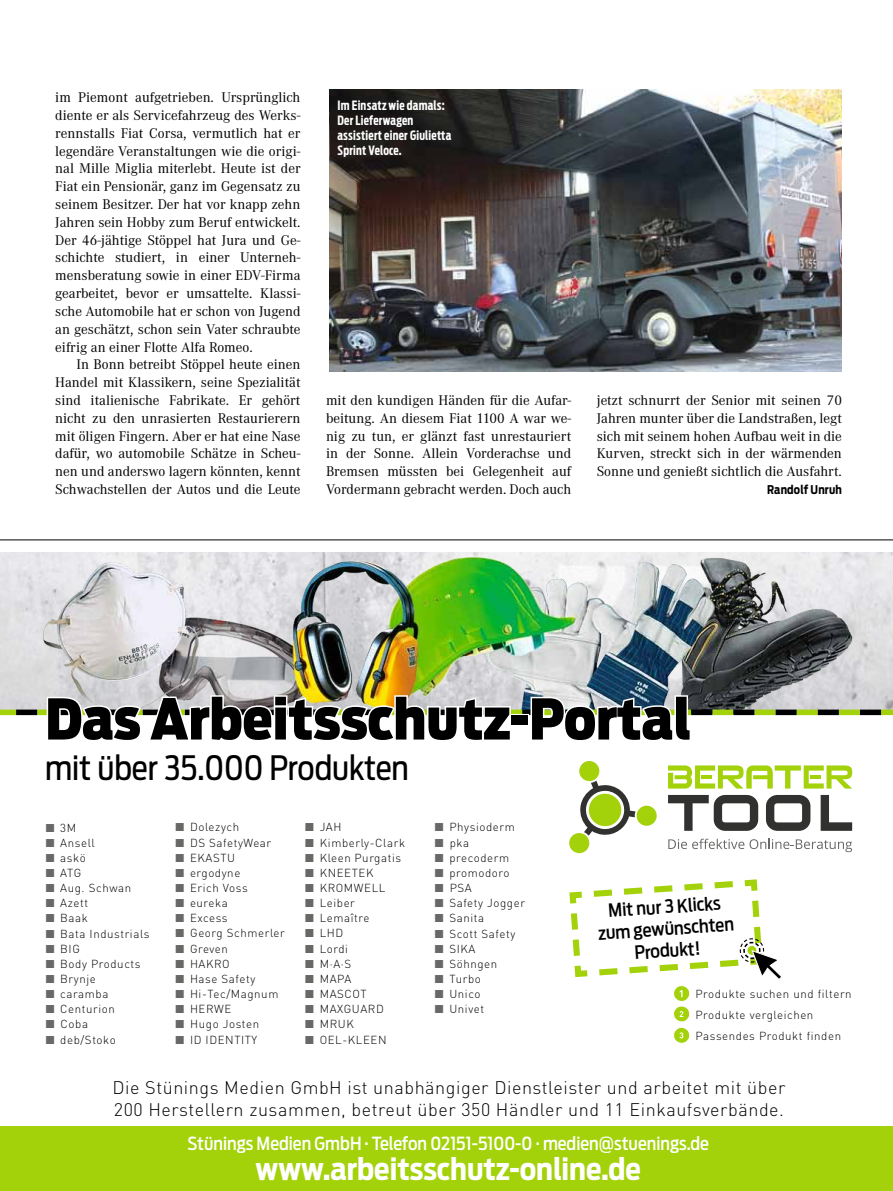
<style>
.page{position:relative;width:893px;height:1191px;background:#fff}
.page>*{position:absolute;margin:0;border:0;box-sizing:border-box;transform-origin:0 0}
.t1{font:900 55.65px "Antenna Cond";color:#000}
.t2{font:33.3px "Antenna Cond";color:#000}
.t3{font:700 30px "Antenna Cond";color:#fff}
.t4{font:500 18.15px/21.9px "Antenna Cond";color:#000;text-align:center}
.t5{font:300 18px/21.8px "DIN";letter-spacing:.03em;color:#000}
.t6{font:500 18px "Antenna Cond";color:#fff}
.t7{font:14.55px/17.9px "Corporate A";color:#000;text-align:justify}
.t8{font:700 12.75px/15px "Antenna Extra Cond";letter-spacing:.02em;color:#fff}
.t9{font:700 12px "Antenna Cond";letter-spacing:.015em;color:#000;scale:.95 1}
.t10{font:300 11.55px/21.1px "DIN";letter-spacing:.05em;color:#000}
.s1{color:#686867}
</style>
<div class="page">
<div style="left:0;top:1126px;width:893px;height:65px;background:#a3d20a"></div>
<img style="left:7px;top:553px;width:885px;height:140px">
<svg style="left:668px;top:795px;width:90px;height:36px"></svg>
<svg style="left:766px;top:795px;width:44px;height:36px"></svg>
<svg style="left:821px;top:795px;width:31px;height:36px"></svg>
<svg style="left:668px;top:838px;width:184px;height:14px"></svg>
<svg style="left:668px;top:765px;width:184px;height:23px"></svg>
<svg style="left:569px;top:761px;width:88px;height:92px"></svg>
<img style="left:0;top:693px;width:893px;height:23px">
<svg style="left:569px;top:879px;width:212px;height:165px"></svg>
<hr style="left:0;top:539px;width:893px;height:1px;background:#000">
<img style="left:330px;top:89px;width:512px;height:282px">
<p class="t7" style="left:55px;top:89px;width:247px">im Piemont aufgetrieben. Ursprünglich diente er als Servicefahrzeug des Werks&shy;rennstalls Fiat Corsa, vermutlich hat er legendäre Veranstaltungen wie die origi&shy;nal Mille Miglia miterlebt. Heute ist der Fiat ein Pensionär, ganz im Gegensatz zu seinem Besitzer. Der hat vor knapp zehn Jahren sein Hobby zum Beruf entwickelt.<br>Der 46-jähtige Stöppel hat Jura und Ge&shy;schichte studiert, in einer Unterneh&shy;mensberatung sowie in einer EDV-Firma gearbeitet, bevor er umsattelte. Klassi&shy;sche Automobile hat er schon von Jugend an geschätzt, schon sein Vater schraubte eifrig an einer Flotte Alfa Romeo.</p>
<p class="t7" style="left:55px;top:356px;width:247px;text-indent:21px">In Bonn betreibt Stöppel heute einen Handel mit Klassikern, seine Spezialität sind italienische Fabrikate. Er gehört nicht zu den unrasierten Restaurierern mit öligen Fingern. Aber er hat eine Nase dafür, wo automobile Schätze in Scheu&shy;nen und anderswo lagern könnten, kennt Schwachstellen der Autos und die Leute</p>
<p class="t8" style="left:338px;top:98px;width:115px">Im Einsatz wie damals:<br>Der Lieferwagen assistiert einer Giulietta<br>Sprint Veloce.</p>
<p class="t7" style="left:326px;top:391px;width:247px">mit den kundigen Händen für die Aufar&shy;beitung. An diesem Fiat 1100 A war we&shy;nig zu tun, er glänzt fast unrestauriert in der Sonne. Allein Vorderachse und Bremsen müssten bei Gelegenheit auf Vordermann gebracht werden. Doch auch</p>
<p class="t7" style="left:597px;top:391px;width:247px">jetzt schnurrt der Senior mit seinen 70<br>Jahren munter über die Landstraßen, legt sich mit seinem hohen Aufbau weit in die Kurven, streckt sich in der wärmenden Sonne und genießt sichtlich die Ausfahrt.</p>
<p class="t9" style="left:767px;top:482px;width:80px">Randolf Unruh</p>
<h1 class="t1" style="left:45px;top:686px;width:647px">Das Arbeitsschutz-Portal</h1>
<h2 class="t2" style="left:45px;top:747px;width:365px">mit über 35.000 Produkten</h2>
<p class="t10" style="left:46px;top:816px;width:32px"><span class="s1">■</span> 3M</p>
<p class="t10" style="left:46px;top:832px;width:51px"><span class="s1">■</span> Ansell</p>
<p class="t10" style="left:46px;top:847px;width:42px"><span class="s1">■</span> askö</p>
<p class="t10" style="left:46px;top:862px;width:37px"><span class="s1">■</span> ATG</p>
<p class="t10" style="left:46px;top:877px;width:87px"><span class="s1">■</span> Aug. Schwan</p>
<p class="t10" style="left:46px;top:892px;width:44px"><span class="s1">■</span> Azett</p>
<p class="t10" style="left:46px;top:907px;width:44px"><span class="s1">■</span> Baak</p>
<p class="t10" style="left:46px;top:922px;width:105px"><span class="s1">■</span> Bata Industrials</p>
<p class="t10" style="left:46px;top:937px;width:36px"><span class="s1">■</span> BIG</p>
<p class="t10" style="left:46px;top:953px;width:96px"><span class="s1">■</span> Body Products</p>
<p class="t10" style="left:46px;top:968px;width:52px"><span class="s1">■</span> Brynje</p>
<p class="t10" style="left:46px;top:983px;width:64px"><span class="s1">■</span> caramba</p>
<p class="t10" style="left:46px;top:998px;width:71px"><span class="s1">■</span> Centurion</p>
<p class="t10" style="left:46px;top:1013px;width:44px"><span class="s1">■</span> Coba</p>
<p class="t10" style="left:46px;top:1028px;width:72px"><span class="s1">■</span> deb/Stoko</p>
<p class="t10" style="left:175px;top:816px;width:65px"><span class="s1">■</span> Dolezych</p>
<p class="t10" style="left:175px;top:831px;width:97px"><span class="s1">■</span> DS SafetyWear</p>
<p class="t10" style="left:175px;top:847px;width:61px"><span class="s1">■</span> EKASTU</p>
<p class="t10" style="left:175px;top:862px;width:66px"><span class="s1">■</span> ergodyne</p>
<p class="t10" style="left:175px;top:877px;width:74px"><span class="s1">■</span> Erich Voss</p>
<p class="t10" style="left:175px;top:892px;width:54px"><span class="s1">■</span> eureka</p>
<p class="t10" style="left:175px;top:907px;width:54px"><span class="s1">■</span> Excess</p>
<p class="t10" style="left:175px;top:922px;width:111px"><span class="s1">■</span> Georg Schmerler</p>
<p class="t10" style="left:175px;top:937px;width:54px"><span class="s1">■</span> Greven</p>
<p class="t10" style="left:175px;top:953px;width:56px"><span class="s1">■</span> HAKRO</p>
<p class="t10" style="left:175px;top:968px;width:81px"><span class="s1">■</span> Hase Safety</p>
<p class="t10" style="left:175px;top:983px;width:105px"><span class="s1">■</span> Hi-Tec/Magnum</p>
<p class="t10" style="left:175px;top:998px;width:58px"><span class="s1">■</span> HERWE</p>
<p class="t10" style="left:175px;top:1013px;width:85px"><span class="s1">■</span> Hugo Josten</p>
<p class="t10" style="left:175px;top:1028px;width:83px"><span class="s1">■</span> ID IDEnTITy</p>
<p class="t10" style="left:305px;top:816px;width:38px"><span class="s1">■</span> JAH</p>
<p class="t10" style="left:305px;top:831px;width:102px"><span class="s1">■</span> Kimberly-Clark</p>
<p class="t10" style="left:305px;top:847px;width:98px"><span class="s1">■</span> Kleen Purgatis</p>
<p class="t10" style="left:305px;top:862px;width:70px"><span class="s1">■</span> KnEETEK</p>
<p class="t10" style="left:305px;top:877px;width:82px"><span class="s1">■</span> KROMWELL</p>
<p class="t10" style="left:305px;top:892px;width:51px"><span class="s1">■</span> Leiber</p>
<p class="t10" style="left:305px;top:907px;width:66px"><span class="s1">■</span> Lemaître</p>
<p class="t10" style="left:305px;top:922px;width:40px"><span class="s1">■</span> LHD</p>
<p class="t10" style="left:305px;top:937px;width:44px"><span class="s1">■</span> Lordi</p>
<p class="t10" style="left:305px;top:953px;width:48px"><span class="s1">■</span> M·A·S</p>
<p class="t10" style="left:305px;top:968px;width:48px"><span class="s1">■</span> MAPA</p>
<p class="t10" style="left:305px;top:983px;width:63px"><span class="s1">■</span> MASCOT</p>
<p class="t10" style="left:305px;top:998px;width:80px"><span class="s1">■</span> MAXGUARD</p>
<p class="t10" style="left:305px;top:1013px;width:50px"><span class="s1">■</span> MRUK</p>
<p class="t10" style="left:305px;top:1028px;width:83px"><span class="s1">■</span> OEL-KLEEn</p>
<p class="t10" style="left:435px;top:816px;width:82px"><span class="s1">■</span> Physioderm</p>
<p class="t10" style="left:435px;top:831px;width:36px"><span class="s1">■</span> pka</p>
<p class="t10" style="left:435px;top:847px;width:76px"><span class="s1">■</span> precoderm</p>
<p class="t10" style="left:435px;top:862px;width:76px"><span class="s1">■</span> promodoro</p>
<p class="t10" style="left:435px;top:877px;width:39px"><span class="s1">■</span> PSA</p>
<p class="t10" style="left:435px;top:892px;width:92px"><span class="s1">■</span> Safety Jogger</p>
<p class="t10" style="left:435px;top:907px;width:51px"><span class="s1">■</span> Sanita</p>
<p class="t10" style="left:435px;top:922px;width:82px"><span class="s1">■</span> Scott Safety</p>
<p class="t10" style="left:435px;top:938px;width:42px"><span class="s1">■</span> SIKA</p>
<p class="t10" style="left:435px;top:953px;width:64px"><span class="s1">■</span> Söhngen</p>
<p class="t10" style="left:435px;top:968px;width:48px"><span class="s1">■</span> Turbo</p>
<p class="t10" style="left:435px;top:983px;width:47px"><span class="s1">■</span> Unico</p>
<p class="t10" style="left:435px;top:998px;width:51px"><span class="s1">■</span> Univet</p>
<p class="t4" style="left:596px;top:900px;width:137px;rotate:-4deg">Mit nur 3 Klicks zum gewünschten<br>Produkt!</p>
<p class="t10" style="left:695px;top:983px;width:158px">Produkte suchen und filtern<br>Produkte vergleichen<br>Passendes Produkt finden</p>
<p class="t5" style="left:112px;top:1076px;width:674px">Die Stünings Medien GmbH ist unabhängiger Dienstleister und arbeitet mit über<br>200 Herstellern zusammen, betreut über 350 Händler und 11 Einkaufsverbände.</p>
<p class="t6" style="left:187px;top:1132px;width:523px">Stünings Medien GmbH · Telefon 02151-5100-0 · medien@stuenings.de</p>
<h3 class="t3" style="left:256px;top:1151px;width:387px">www.arbeitsschutz-online.de</h3>
</div>
